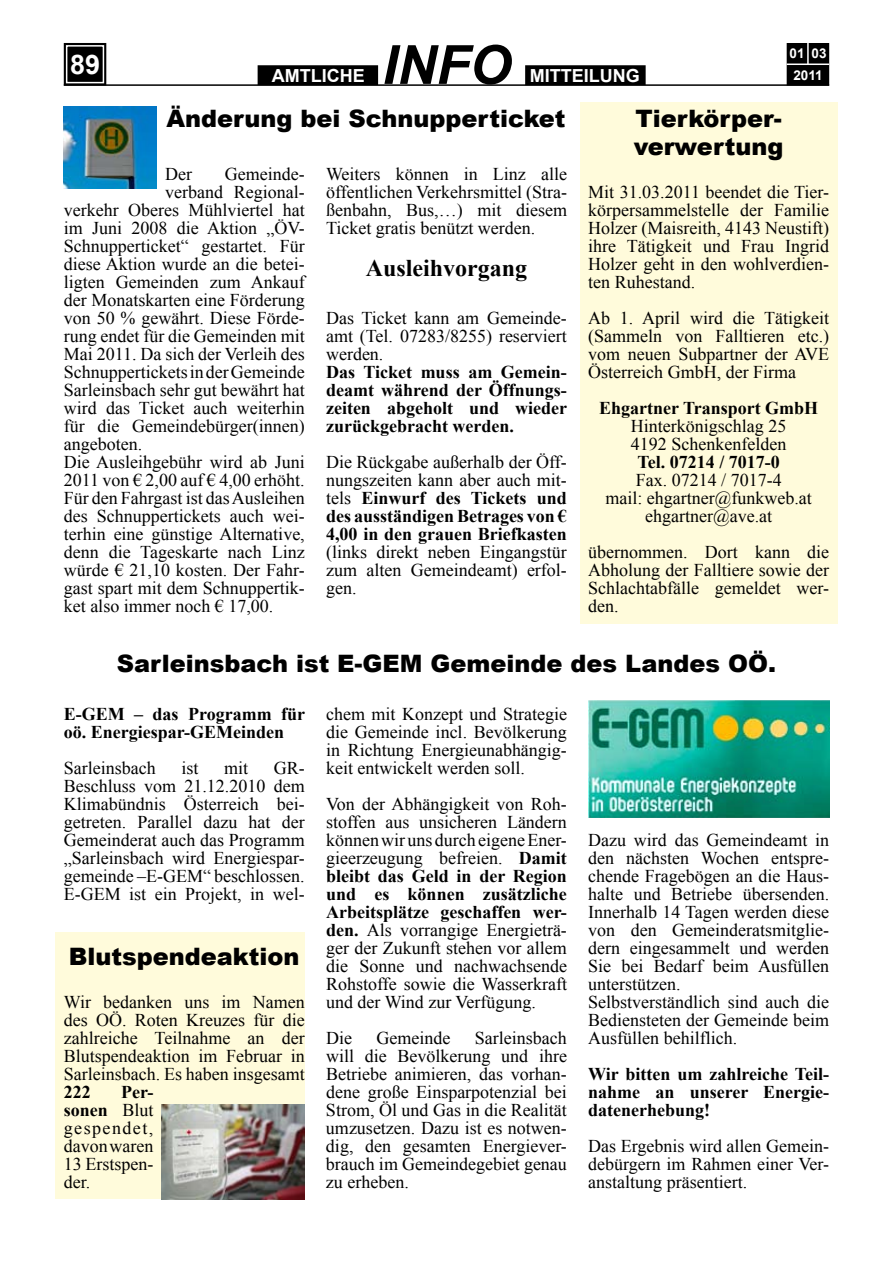
<style>
.page{position:relative;width:893px;height:1263px;background:#fff}
.page>*{position:absolute;margin:0;border:0;box-sizing:border-box;transform-origin:0 0}
.t1{font:italic 700 54px "Arial";color:#000}
.t2{font:700 27px "Arial";color:#fff}
.t3{font:900 24px/28.8px "Arial";color:#000}
.t4{font:700 24px "Times New Roman";color:#000}
.t5{font:18px/18px "Times New Roman";color:#000;text-align:justify}
.t6{font:700 18px/18px "Times New Roman";color:#000;text-align:justify}
.t7{font:700 18px "Arial";color:#fff}
.t8{font:700 13.5px/22px "Arial";color:#fff}
.s1{font-weight:400}
.s2{font-weight:700}
</style>
<div class="page">
<div style="left:580px;top:102px;width:258px;height:522px;background:#fffbdb"></div>
<div style="left:55px;top:933px;width:250px;height:266px;background:#fffbdb"></div>
<div style="left:65px;top:44px;width:41px;height:41px;background:#000"></div>
<div style="left:64px;top:43px;width:42px;height:42px;border:2px solid #000"></div>
<div style="left:66px;top:45px;width:38px;height:38px;border:2px solid #fff"></div>
<hr style="left:64px;top:84px;width:765px;height:2px;background:#000">
<div style="left:526px;top:66px;width:119px;height:18px;background:#000"></div>
<div style="left:525px;top:65px;width:121px;height:20px;border:2px solid #000"></div>
<div style="left:258px;top:66px;width:119px;height:18px;background:#000"></div>
<div style="left:258px;top:65px;width:120px;height:20px;border:2px solid #000"></div>
<div style="left:787px;top:44px;width:41px;height:41px;background:#000"></div>
<div style="left:787px;top:43px;width:42px;height:43px;border:2px solid #000"></div>
<hr style="left:807px;top:43px;width:2px;height:21px;background:#fff">
<hr style="left:787px;top:64px;width:42px;height:1px;background:#fff">
<img style="left:588px;top:700px;width:241px;height:118px">
<img style="left:162px;top:1104px;width:143px;height:95px">
<img style="left:64px;top:106px;width:93px;height:82px">
<h1 class="t1" style="left:383px;top:29px;width:131px">INFO</h1>
<p class="t8" style="left:790px;top:43px;width:38px">01 03<br>2011</p>
<h3 class="t3" style="left:634px;top:103px;width:151px">Tierkörper&shy;verwertung</h3>
<p class="t5" style="left:588px;top:183px;width:242px">Mit 31.03.2011 beendet die Tier&shy;körpersammelstelle der Familie Holzer (Maisreith, 4143 Neustift) ihre Tätigkeit und Frau Ingrid Holzer geht in den wohlverdien&shy;ten Ruhestand.</p>
<p class="t5" style="left:588px;top:309px;width:242px">Ab 1. April wird die Tätigkeit (Sammeln von Falltieren etc.) vom neuen Subpartner der AVE Österreich GmbH, der Firma</p>
<p class="t6" style="left:599px;top:399px;width:221px">Ehgartner Transport GmbH</p>
<p class="t5" style="left:631px;top:417px;width:157px">Hinterkönigschlag 25<br>4192 Schenkenfelden</p>
<p class="t6" style="left:637px;top:453px;width:144px">Tel. 07214 / 7017-0</p>
<p class="t5" style="left:605px;top:471px;width:208px;text-align:center">Fax. 07214 / 7017-4<br>mail: ehgartner@funkweb.at ehgartner@ave.at</p>
<p class="t5" style="left:588px;top:543px;width:242px">übernommen. Dort kann die Abholung der Falltiere sowie der Schlachtabfälle gemeldet wer&shy;den.</p>
<h2 class="t2" style="left:70px;top:47px;width:32px">89</h2>
<p class="t7" style="left:272px;top:64px;width:94px">AMTLICHE</p>
<p class="t7" style="left:530px;top:64px;width:111px">MITTEILUNG</p>
<h3 class="t3" style="left:166px;top:103px;width:401px">Änderung bei Schnupperticket</h3>
<p class="t5" style="left:165px;top:165px;width:28px">Der</p>
<p class="t5" style="left:225px;top:165px;width:81px">Gemeinde-</p>
<p class="t5" style="left:165px;top:183px;width:141px">verband Regional-</p>
<p class="t5" style="left:64px;top:201px;width:242px">verkehr Oberes Mühlviertel hat</p>
<p class="t5" style="left:64px;top:219px;width:242px">im Juni 2008 die Aktion „ÖV-</p>
<p class="t5" style="left:64px;top:237px;width:242px">Schnupperticket“ gestartet. Für</p>
<p class="t5" style="left:64px;top:255px;width:242px">diese Aktion wurde an die betei-</p>
<p class="t5" style="left:64px;top:273px;width:242px">ligten Gemeinden zum Ankauf</p>
<p class="t5" style="left:64px;top:291px;width:242px">der Monatskarten eine Förderung</p>
<p class="t5" style="left:64px;top:309px;width:242px">von 50 % gewährt. Diese Förde-</p>
<p class="t5" style="left:64px;top:327px;width:242px">rung endet für die Gemeinden mit</p>
<p class="t5" style="left:64px;top:345px;width:242px">Mai 2011. Da sich der Verleih des</p>
<p class="t5" style="left:64px;top:363px;width:242px">Schnuppertickets in der Gemeinde</p>
<p class="t5" style="left:64px;top:381px;width:242px">Sarleinsbach sehr gut bewährt hat</p>
<p class="t5" style="left:64px;top:399px;width:242px">wird das Ticket auch weiterhin</p>
<p class="t5" style="left:64px;top:417px;width:242px">für die Gemeindebürger(innen)</p>
<p class="t5" style="left:64px;top:435px;width:80px">angeboten.</p>
<p class="t5" style="left:64px;top:453px;width:242px">Die Ausleihgebühr wird ab Juni</p>
<p class="t5" style="left:64px;top:471px;width:242px">2011 von € 2,00 auf € 4,00 erhöht.</p>
<p class="t5" style="left:64px;top:489px;width:242px">Für den Fahrgast ist das Ausleihen</p>
<p class="t5" style="left:64px;top:507px;width:242px">des Schnuppertickets auch wei-</p>
<p class="t5" style="left:64px;top:525px;width:242px">terhin eine günstige Alternative,</p>
<p class="t5" style="left:64px;top:543px;width:242px">denn die Tageskarte nach Linz</p>
<p class="t5" style="left:64px;top:561px;width:242px">würde € 21,10 kosten. Der Fahr-</p>
<p class="t5" style="left:64px;top:579px;width:242px">gast spart mit dem Schnuppertic-</p>
<p class="t5" style="left:64px;top:597px;width:211px">ket also immer noch € 17,00.</p>
<p class="t5" style="left:326px;top:165px;width:242px">Weiters können in Linz alle öffentlichen Verkehrsmittel (Stra&shy;ßenbahn, Bus,…) mit diesem Ticket gratis benützt werden.</p>
<h3 class="t4" style="left:366px;top:251px;width:163px">Ausleihvorgang</h3>
<p class="t5" style="left:326px;top:309px;width:242px">Das Ticket kann am Gemeinde&shy;amt (Tel. 07283/8255) reserviert werden.</p>
<p class="t6" style="left:326px;top:363px;width:243px">Das Ticket muss am Gemein&shy;deamt während der Öffnungs&shy;zeiten abgeholt und wieder zurückgebracht werden.</p>
<p class="t6" style="left:326px;top:453px;width:242px"><span class="s1">Die Rückgabe außerhalb der Öff&shy;nungszeiten kann aber auch mit&shy;tels</span> Einwurf des Tickets und des ausständigen Betrages von € 4,00 in den grauen Briefkasten</p>
<p class="t5" style="left:326px;top:543px;width:242px">(links direkt neben Eingangstür zum alten Gemeindeamt) erfol&shy;gen.</p>
<h3 class="t3" style="left:117px;top:648px;width:661px">Sarleinsbach ist E-GEM Gemeinde des Landes OÖ.</h3>
<p class="t6" style="left:64px;top:705px;width:243px">E-GEM – das Programm für oö. Energiespar-GEMeinden</p>
<p class="t5" style="left:64px;top:759px;width:93px">Sarleinsbach</p>
<p class="t5" style="left:181px;top:759px;width:19px">ist</p>
<p class="t5" style="left:224px;top:759px;width:26px">mit</p>
<p class="t5" style="left:326px;top:705px;width:242px">chem mit Konzept und Strategie die Gemeinde incl. Bevölkerung in Richtung Energieunabhängig&shy;keit entwickelt werden soll.</p>
<p class="t5" style="left:326px;top:795px;width:242px">Von der Abhängigkeit von Roh&shy;stoffen aus unsicheren Ländern können wir uns durch eigene Ener&shy;gieerzeugung befreien. <span class="s2">Damit bleibt das Geld in der Region und es können zusätzliche Arbeitsplätze geschaffen wer&shy;den.</span> Als vorrangige Energieträ&shy;ger der Zukunft stehen vor allem die Sonne und nachwachsende Rohstoffe sowie die Wasserkraft und der Wind zur Verfügung.</p>
<p class="t5" style="left:326px;top:1029px;width:27px">Die</p>
<p class="t5" style="left:376px;top:1029px;width:75px">Gemeinde</p>
<p class="t5" style="left:64px;top:759px;width:242px;text-indent:210px">GR-Beschluss vom 21.12.2010 dem Klimabündnis Österreich bei&shy;getreten. Parallel dazu hat der Gemeinderat auch das Programm „Sarleinsbach wird Energiespar&shy;gemeinde –E-GEM“ beschlossen.<br>E-GEM ist ein Projekt, in wel-</p>
<p class="t5" style="left:588px;top:831px;width:242px;text-align:left">Dazu wird das Gemeindeamt in den nächsten Wochen entspre&shy;chende Fragebögen an die Haus&shy;halte und Betriebe übersenden.<br>Innerhalb 14 Tagen werden diese von den Gemeinderatsmitglie&shy;dern eingesammelt und werden<br>Sie bei Bedarf beim Ausfüllen unterstützen.<br>Selbstverständlich sind auch die<br>Bediensteten der Gemeinde beim<br>Ausfüllen behilflich.</p>
<p class="t6" style="left:588px;top:1065px;width:242px">Wir bitten um zahlreiche Teil&shy;nahme an unserer Energie&shy;datenerhebung!</p>
<p class="t5" style="left:588px;top:1137px;width:242px">Das Ergebnis wird allen Gemein&shy;debürgern im Rahmen einer Ver&shy;anstaltung präsentiert.</p>
<h3 class="t3" style="left:69px;top:941px;width:232px">Blutspendeaktion</h3>
<p class="t5" style="left:64px;top:993px;width:242px">Wir bedanken uns im Namen des OÖ. Roten Kreuzes für die zahlreiche Teilnahme an der Blutspendeaktion im Februar in Sarleinsbach. Es haben insgesamt</p>
<p class="t6" style="left:64px;top:1083px;width:28px">222</p>
<p class="t5" style="left:326px;top:1029px;width:242px;text-indent:149px">Sarleinsbach will die Bevölkerung und ihre Betriebe animieren, das vorhan&shy;dene große Einsparpotenzial bei Strom, Öl und Gas in die Realität umzusetzen. Dazu ist es notwen&shy;dig, den gesamten Energiever&shy;brauch im Gemeindegebiet genau zu erheben.</p>
<p class="t5" style="left:64px;top:1083px;width:91px;text-indent:57px"><span class="s2">Per&shy;sonen</span> Blut gespendet, davon waren 13 Erstspen&shy;der.</p>
</div>
